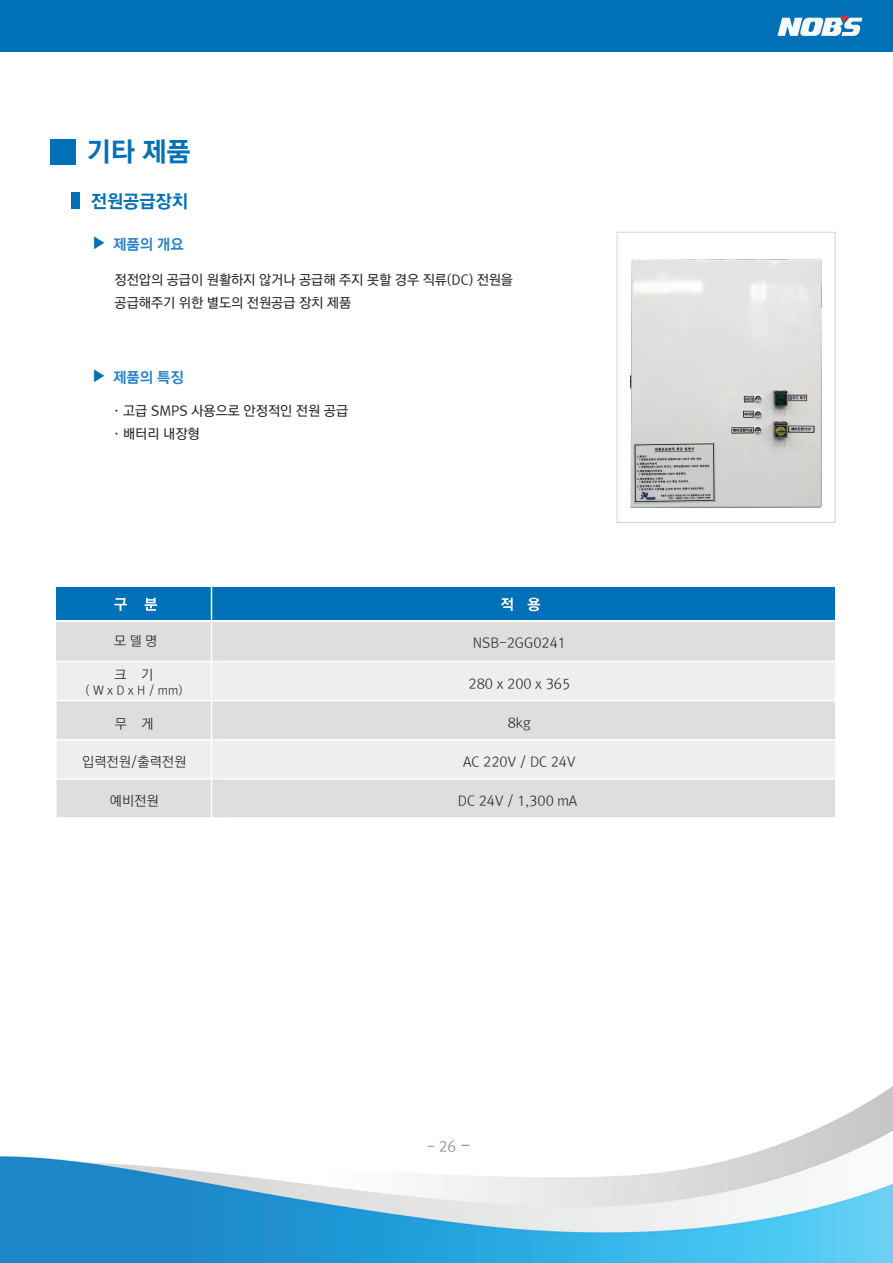
<style>
.page{position:relative;width:893px;height:1263px;background:#fff}
.page>*{position:absolute;margin:0;border:0;box-sizing:border-box;transform-origin:0 0}
.t1{font:27px "Rix Go EB";color:#0071b6}
.t2{font:18px "Rix Go EB";color:#0071b6}
.t3{font:14.85px "Rix Go EB";color:#2c83c5}
.t4{font:14.4px "Rix Go M";color:#95979a}
.t5{font:13.5px/22.5px "Rix Go M";color:#231f20}
.t6{font:13.5px "Rix Go L";color:#231f20}
.t7{font:13.35px "Rix Go L";color:#231f20}
.t8{font:12px "Rix Go L";color:#231f20}
.s1{font-family:"Adobe Myungjo Std";font-weight:500;font-size:16.35px;color:#0071b6}
.s2{font-size:17.25px}
</style>
<div class="page">
<div style="left:0;top:0;width:893px;height:52px;background:#0071b6"></div>
<svg style="left:777px;top:16px;width:85px;height:20px"></svg>
<img style="left:0;top:1086px;width:893px;height:177px">
<div style="left:50px;top:139px;width:25px;height:25px;background:#0071b6"></div>
<div style="left:71px;top:192px;width:9px;height:17px;background:#0071b6"></div>
<div style="left:57px;top:587px;width:778px;height:33px;background:#0071b6"></div>
<div style="left:57px;top:622px;width:778px;height:39px;background:#dddee0"></div>
<div style="left:57px;top:661px;width:778px;height:40px;background:#eeeeef"></div>
<svg style="left:57px;top:701px;width:778px;height:117px;fill:#dddee0"></svg>
<hr style="left:57px;top:661px;width:166px;height:1px;background:#fff">
<hr style="left:224px;top:661px;width:611px;height:1px;background:#fff">
<hr style="left:57px;top:700px;width:166px;height:1px;background:#fff">
<hr style="left:224px;top:700px;width:611px;height:1px;background:#fff">
<hr style="left:57px;top:739px;width:166px;height:1px;background:#fff">
<hr style="left:224px;top:739px;width:611px;height:1px;background:#fff">
<hr style="left:57px;top:778px;width:166px;height:1px;background:#fff">
<hr style="left:224px;top:778px;width:611px;height:1px;background:#fff">
<hr style="left:57px;top:817px;width:166px;height:2px;background:#fff">
<hr style="left:224px;top:817px;width:611px;height:2px;background:#fff">
<hr style="left:211px;top:587px;width:1px;height:238px;background:#fff">
<div style="left:617px;top:232px;width:218px;height:291px;border:1px solid #d1d2d4"></div>
<img style="left:630px;top:260px;width:191px;height:248px">
<svg style="left:114px;top:598px;width:13px;height:13px"></svg>
<svg style="left:145px;top:598px;width:12px;height:13px"></svg>
<svg style="left:501px;top:598px;width:12px;height:13px"></svg>
<svg style="left:528px;top:598px;width:12px;height:13px"></svg>
<h1 class="t1" style="left:87px;top:135px;width:106px">기타 제품</h1>
<h2 class="t2" style="left:91px;top:191px;width:99px">전원공급장치</h2>
<p class="t3" style="left:91px;top:235px;width:95px"><span class="s1">▶</span> 제품의 개요</p>
<p class="t5" style="left:115px;top:269px;width:400px">정전압의 공급이 원활하지 않거나 공급해 주지 못할 경우 직류(DC) 전원을 공급해주기 위한 별도의 전원공급 장치 제품</p>
<p class="t3" style="left:91px;top:369px;width:95px"><span class="s1">▶</span> 제품의 특징</p>
<p class="t5" style="left:113px;top:400px;width:236px">· 고급 SMPS 사용으로 안정적인 전원 공급 · 배터리 내장형</p>
<p class="t7" style="left:114px;top:632px;width:45px">모 델 명</p>
<p class="t6" style="left:473px;top:634px;width:95px">NSB-2GG0241</p>
<p class="t6" style="left:115px;top:666px;width:40px">크 기</p>
<p class="t8" style="left:86px;top:682px;width:98px">( W x D x H / mm)</p>
<p class="t6" style="left:115px;top:715px;width:40px">무 게</p>
<p class="t6" style="left:82px;top:753px;width:105px">입력전원/출력전원</p>
<p class="t6" style="left:110px;top:792px;width:50px">예비전원</p>
<p class="t6" style="left:469px;top:675px;width:103px">280 x 200 x 365</p>
<p class="t6" style="left:508px;top:714px;width:25px">8kg</p>
<p class="t6" style="left:463px;top:753px;width:114px">AC 220V / DC 24V</p>
<p class="t6" style="left:458px;top:792px;width:121px">DC 24V / 1,300 mA</p>
<p class="t4" style="left:427px;top:1139px;width:44px">- 26 <span class="s2">-</span></p>
</div>
